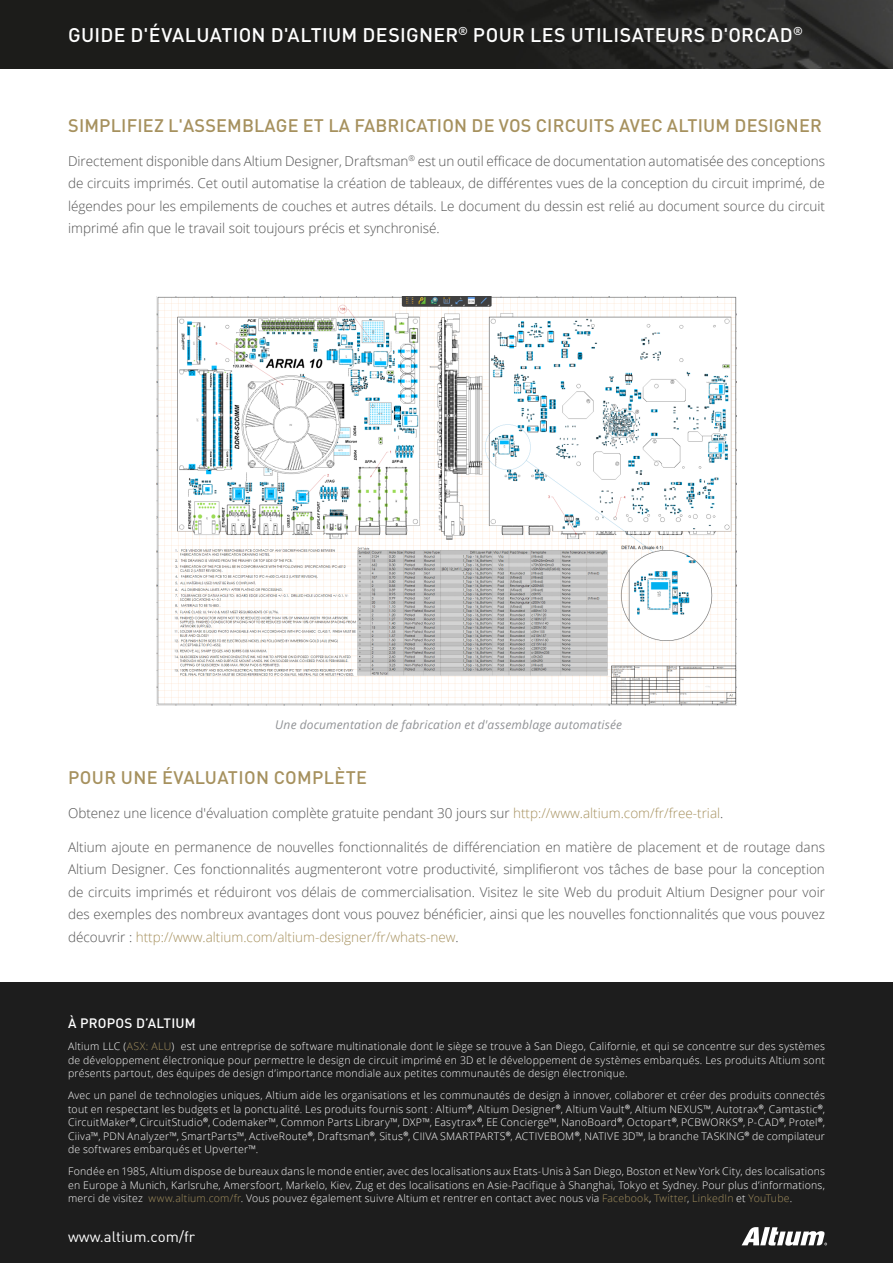
<style>
.page{position:relative;width:893px;height:1263px;background:#fff}
.page>*{position:absolute;margin:0;border:0;box-sizing:border-box;transform-origin:0 0}
.t1{font:500 19.5px "DIN Pro";letter-spacing:.015em;color:#fff}
.t2{font:500 18px "DIN Pro";letter-spacing:.01em;color:#a6915e}
.t3{font:15px "DIN Pro";color:#fff}
.t4{font:300 13.5px/22.5px "Open Sans";color:#515151;text-align:justify}
.t5{font:500 13.5px "DIN Pro";letter-spacing:.02em;color:#fff}
.t6{font:italic 12px "Open Sans";letter-spacing:.015em;color:#919396}
.t7{font:300 10.5px/13.5px "Open Sans";letter-spacing:.02em;color:#fff;text-align:justify}
.s1{color:#a6915e}
.s2{color:#a5915f}
.s3{font-family:"Noto Sans CJ Ksc";font-weight:400}
</style>
<div class="page">
<div style="left:0;top:982px;width:893px;height:281px;background:#1d1d1d"></div>
<svg style="left:742px;top:1227px;width:85px;height:19px"></svg>
<img style="left:0;top:0;width:893px;height:68px">
<img style="left:157px;top:297px;width:579px;height:409px">
<h1 class="t1" style="left:68px;top:19px;width:736px">GUIDE D'ÉVALUATION D'ALTIUM DESIGNER<sup>®</sup> POUR LES UTILISATEURS D'ORCAD<sup>®</sup></h1>
<h2 class="t2" style="left:68px;top:111px;width:755px">SIMPLIFIEZ L'ASSEMBLAGE ET LA FABRICATION DE VOS CIRCUITS AVEC ALTIUM DESIGNER</h2>
<p class="t4" style="left:68px;top:149px;width:758px">Directement disponible dans Altium Designer, Draftsman<sup>®</sup> est un outil efficace de documentation automatisée des conceptions de circuits imprimés. Cet outil automatise la création de tableaux, de différentes vues de la conception du circuit imprimé, de légendes pour les empilements de couches et autres détails. Le document du dessin est relié au document source du circuit imprimé afin que le travail soit toujours précis et synchronisé.</p>
<p class="t6" style="left:275px;top:716px;width:348px">Une documentation de fabrication et d'assemblage automatisée</p>
<h2 class="t2" style="left:68px;top:763px;width:300px">POUR UNE ÉVALUATION COMPLÈTE</h2>
<p class="t4" style="left:68px;top:802px;width:657px">Obtenez une licence d'évaluation complète gratuite pendant 30 jours sur <span class="s1">http://www.altium.com/fr/free-trial</span>.</p>
<p class="t4" style="left:68px;top:835px;width:758px">Altium ajoute en permanence de nouvelles fonctionnalités de différenciation en matière de placement et de routage dans Altium Designer. Ces fonctionnalités augmenteront votre productivité, simplifieront vos tâches de base pour la conception de circuits imprimés et réduiront vos délais de commercialisation. Visitez le site Web du produit Altium Designer pour voir des exemples des nombreux avantages dont vous pouvez bénéficier, ainsi que les nouvelles fonctionnalités que vous pouvez découvrir : <span class="s1">http://www.altium.com/altium-designer/fr/whats-new</span>.</p>
<p class="t5" style="left:68px;top:1012px;width:129px">À PROPOS D’ALTIUM</p>
<p class="t7" style="left:68px;top:1039px;width:758px">Altium LLC (<span class="s2">ASX: ALU</span>) est une entreprise de software multinationale dont le siège se trouve à San Diego, Californie, et qui se concentre sur des systèmes de développement électronique pour permettre le design de circuit imprimé en 3D et le développement de systèmes embarqués. Les produits Altium sont présents partout, des équipes de design d’importance mondiale aux petites communautés de design électronique.</p>
<p class="t7" style="left:68px;top:1088px;width:758px">Avec un panel de technologies uniques, Altium aide les organisations et les communautés de design à innover, collaborer et créer des produits connectés tout en respectant les budgets et la ponctualité. Les produits fournis sont : Altium<span class="s3">®</span>, Altium Designer<span class="s3">®</span>, Altium Vault<span class="s3">®</span>, Altium NEXUS™, Autotrax<span class="s3">®</span>, Camtastic<span class="s3">®</span>, CircuitMaker<span class="s3">®</span>, CircuitStudio<span class="s3">®</span>, Codemaker™, Common Parts Library™, DXP™, Easytrax<span class="s3">®</span>, EE Concierge™, NanoBoard<span class="s3">®</span>, Octopart<span class="s3">®</span>, PCBWORKS<span class="s3">®</span>, P-CAD<span class="s3">®</span>, Protel<span class="s3">®</span>, Ciiva™, PDN Analyzer™, SmartParts™, ActiveRoute<span class="s3">®</span>, Draftsman<span class="s3">®</span>, Situs<span class="s3">®</span>, CIIVA SMARTPARTS<span class="s3">®</span>, ACTIVEBOM<span class="s3">®</span>, NATIVE 3D™, la branche TASKING<span class="s3">®</span> de compilateur de softwares embarqués et Upverter™.</p>
<p class="t7" style="left:68px;top:1164px;width:758px">Fondée en 1985, Altium dispose de bureaux dans le monde entier, avec des localisations aux Etats-Unis à San Diego, Boston et New York City, des localisations en Europe à Munich, Karlsruhe, Amersfoort, Markelo, Kiev, Zug et des localisations en Asie-Pacifique à Shanghai, Tokyo et Sydney. Pour plus d’informations, merci de visitez <span class="s2">www.altium.com/fr</span>. Vous pouvez également suivre Altium et rentrer en contact avec nous via <span class="s2">Facebook</span>, <span class="s2">Twitter</span>, <span class="s2">LinkedIn</span> et <span class="s2">YouTube</span>.</p>
<h3 class="t3" style="left:68px;top:1226px;width:129px">www.altium.com/fr</h3>
</div>
